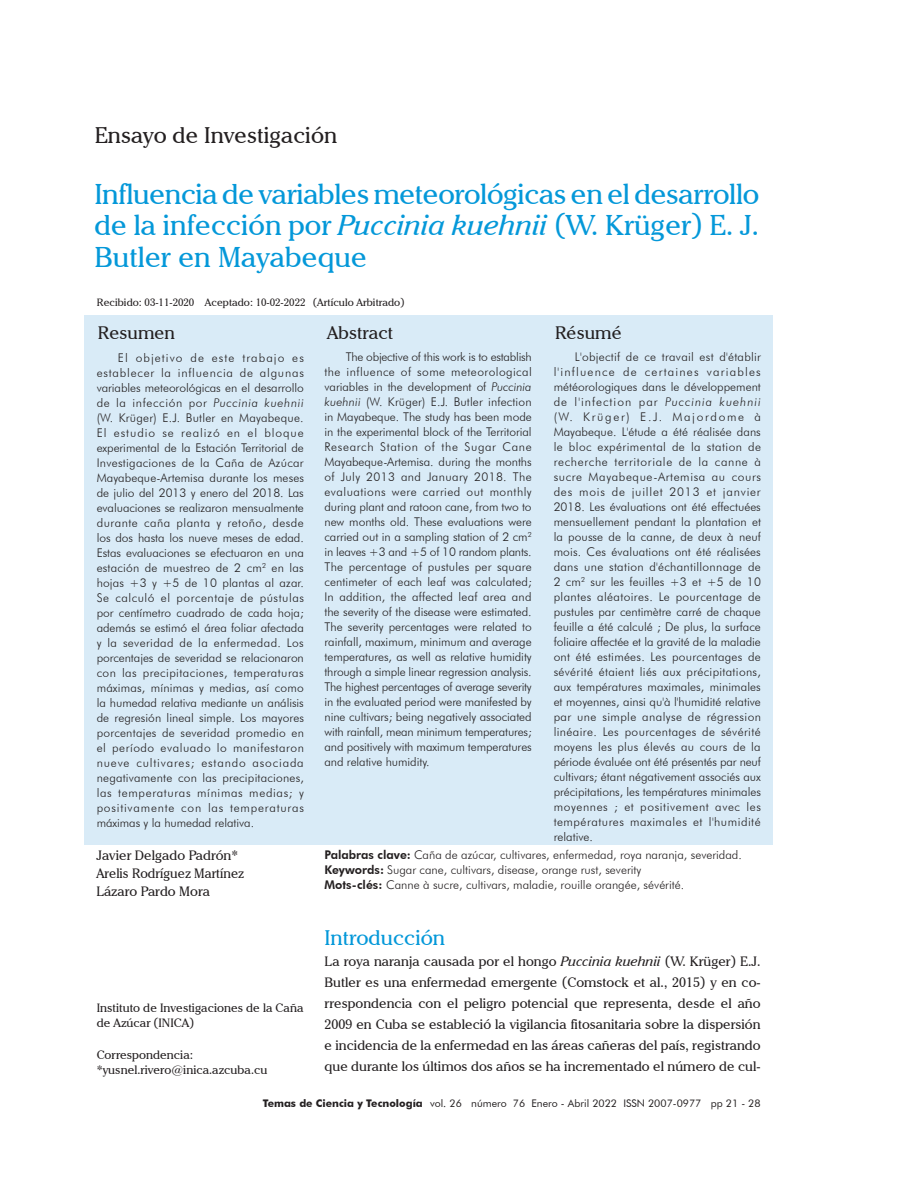
<style>
.page{position:relative;width:918px;height:1188px;background:#fff}
.page>*{position:absolute;margin:0;border:0;box-sizing:border-box;transform-origin:0 0}
.t1{font:28.5px/31.5px "Cheltenham IT Cby BT";color:#0498d9;text-align:justify}
.t2{font:22.5px "Cheltenham IT Cby BT";color:#231f20}
.t3{font:21px "Cheltenham IT Cby BT";color:#0498d9}
.t4{font:18px "Cheltenham IT Cby BT";color:#231f20}
.t5{font:13.5px/21px "Cheltenham IT Cby BT";color:#231f20}
.t6{font:300 12px/15px "Futura BT";color:#231f20;text-align:justify}
.t7{font:12px/15px "Cheltenham IT Cby BT";color:#231f20}
.t8{font:10.5px "Futura BT";color:#231f20}
.t9{font:10.5px "Cheltenham IT Cby BT";color:#231f20}
.s1{font-style:italic}
.s2{font-weight:800}
.s3{font-weight:700}
</style>
<div class="page">
<div style="left:84px;top:315px;width:688px;height:530px;background:#d9ebf7"></div>
<h2 class="t2" style="left:95px;top:121px;width:244px">Ensayo de Investigación</h2>
<h1 class="t1" style="left:94px;top:177px;width:666px">Influencia de variables meteorológicas en el desarrollo de la infección por <span class="s1">Puccinia kuehnii</span> (W. Krüger) E. J.<br>Butler en Mayabeque</h1>
<p class="t9" style="left:97px;top:296px;width:309px">Recibido: 03-11-2020 Aceptado: 10-02-2022 (Artículo Arbitrado)</p>
<h3 class="t4" style="left:98px;top:321px;width:79px">Resumen</h3>
<h3 class="t4" style="left:327px;top:321px;width:68px">Abstract</h3>
<h3 class="t4" style="left:555px;top:321px;width:68px">Résumé</h3>
<p class="t6" style="left:97px;top:351px;width:209px;text-indent:21px">El objetivo de este trabajo es establecer la influencia de algunas variables meteorológicas en el desarrollo de la infección por <span class="s1">Puccinia kuehnii </span>(W. Krüger) E.J. Butler en Mayabeque.<br>El estudio se realizó en el bloque experimental de la Estación Territorial de Investigaciones de la Caña de Azúcar Mayabeque-Artemisa durante los meses de julio del 2013 y enero del 2018. Las evaluaciones se realizaron mensualmente durante caña planta y retoño, desde los dos hasta los nueve meses de edad.<br>Estas evaluaciones se efectuaron en una estación de muestreo de 2 cm<sup>2</sup> en las hojas +3 y +5 de 10 plantas al azar.<br>Se calculó el porcentaje de pústulas por centímetro cuadrado de cada hoja; además se estimó el área foliar afectada y la severidad de la enfermedad. Los porcentajes de severidad se relacionaron con las precipitaciones, temperaturas máximas, mínimas y medias, así como la humedad relativa mediante un análisis de regresión lineal simple. Los mayores porcentajes de severidad promedio en el período evaluado lo manifestaron nueve cultivares; estando asociada negativamente con las precipitaciones, las temperaturas mínimas medias; y positivamente con las temperaturas máximas y la humedad relativa.</p>
<p class="t5" style="left:96px;top:846px;width:149px;line-height:18px">Javier Delgado Padrón*<br>Arelis Rodríguez Martínez<br>Lázaro Pardo Mora</p>
<p class="t7" style="left:97px;top:1000px;width:208px">Instituto de Investigaciones de la Caña de Azúcar (INICA)</p>
<p class="t7" style="left:97px;top:1047px;width:172px">Correspondencia: *yusnel.rivero@inica.azcuba.cu</p>
<p class="t6" style="left:325px;top:349px;width:209px;text-indent:21px">The objective of this work is to establish the influence of some meteorological variables in the development of <span class="s1">Puccinia kuehnii</span> (W. Krüger) E.J. Butler infection in Mayabeque. The study has been mode in the experimental block of the Territorial Research Station of the Sugar Cane Mayabeque-Artemisa. during the months of July 2013 and January 2018. The evaluations were carried out monthly during plant and ratoon cane, from two to new months old. These evaluations were carried out in a sampling station of 2 cm<sup>2 </sup>in leaves +3 and +5 of 10 random plants.<br>The percentage of pustules per square centimeter of each leaf was calculated; In addition, the affected leaf area and the severity of the disease were estimated.<br>The severity percentages were related to rainfall, maximum, minimum and average temperatures, as well as relative humidity through a simple linear regression analysis.<br>The highest percentages of average severity in the evaluated period were manifested by nine cultivars; being negatively associated with rainfall, mean minimum temperatures; and positively with maximum temperatures and relative humidity.</p>
<p class="t6" style="left:554px;top:349px;width:209px;text-indent:21px">L'objectif de ce travail est d'établir l'influence de certaines variables météorologiques dans le développement de l'infection par <span class="s1">Puccinia kuehnii </span>(W. Krüger) E.J. Majordome à Mayabeque. L'étude a été réalisée dans le bloc expérimental de la station de recherche territoriale de la canne à sucre Mayabeque-Artemisa au cours des mois de juillet 2013 et janvier 2018. Les évaluations ont été effectuées mensuellement pendant la plantation et la pousse de la canne, de deux à neuf mois. Ces évaluations ont été réalisées dans une station d'échantillonnage de 2 cm<sup>2</sup> sur les feuilles +3 et +5 de 10 plantes aléatoires. Le pourcentage de pustules par centimètre carré de chaque feuille a été calculé ; De plus, la surface foliaire affectée et la gravité de la maladie ont été estimées. Les pourcentages de sévérité étaient liés aux précipitations, aux températures maximales, minimales et moyennes, ainsi qu'à l'humidité relative par une simple analyse de régression linéaire. Les pourcentages de sévérité moyens les plus élevés au cours de la période évaluée ont été présentés par neuf cultivars; étant négativement associés aux précipitations, les températures minimales moyennes ; et positivement avec les températures maximales et l'humidité relative.</p>
<p class="t6" style="left:325px;top:847px;width:419px;text-align:left"><span class="s2">Palabras clave:</span> Caña de azúcar, cultivares, enfermedad, roya naranja, severidad.<br><span class="s2">Keywords:</span> Sugar cane, cultivars, disease, orange rust, severity<br><span class="s2">Mots-clés:</span> Canne à sucre, cultivars, maladie, rouille orangée, sévérité.</p>
<h3 class="t3" style="left:325px;top:925px;width:122px">Introducción</h3>
<p class="t5" style="left:325px;top:951px;width:438px;text-align:justify">La roya naranja causada por el hongo <span class="s1">Puccinia kuehnii</span> (W. Krüger) E.J.<br>Butler es una enfermedad emergente (Comstock et al., 2015) y en co&shy;rrespondencia con el peligro potencial que representa, desde el año 2009 en Cuba se estableció la vigilancia fitosanitaria sobre la dispersión e incidencia de la enfermedad en las áreas cañeras del país, registrando que durante los últimos dos años se ha incrementado el número de cul-</p>
<p class="t8" style="left:263px;top:1097px;width:499px"><span class="s3">Temas de Ciencia y Tecnología</span> vol. 26 número 76 Enero - Abril 2022 ISSN 2007-0977 pp 21 - 28</p>
</div>
